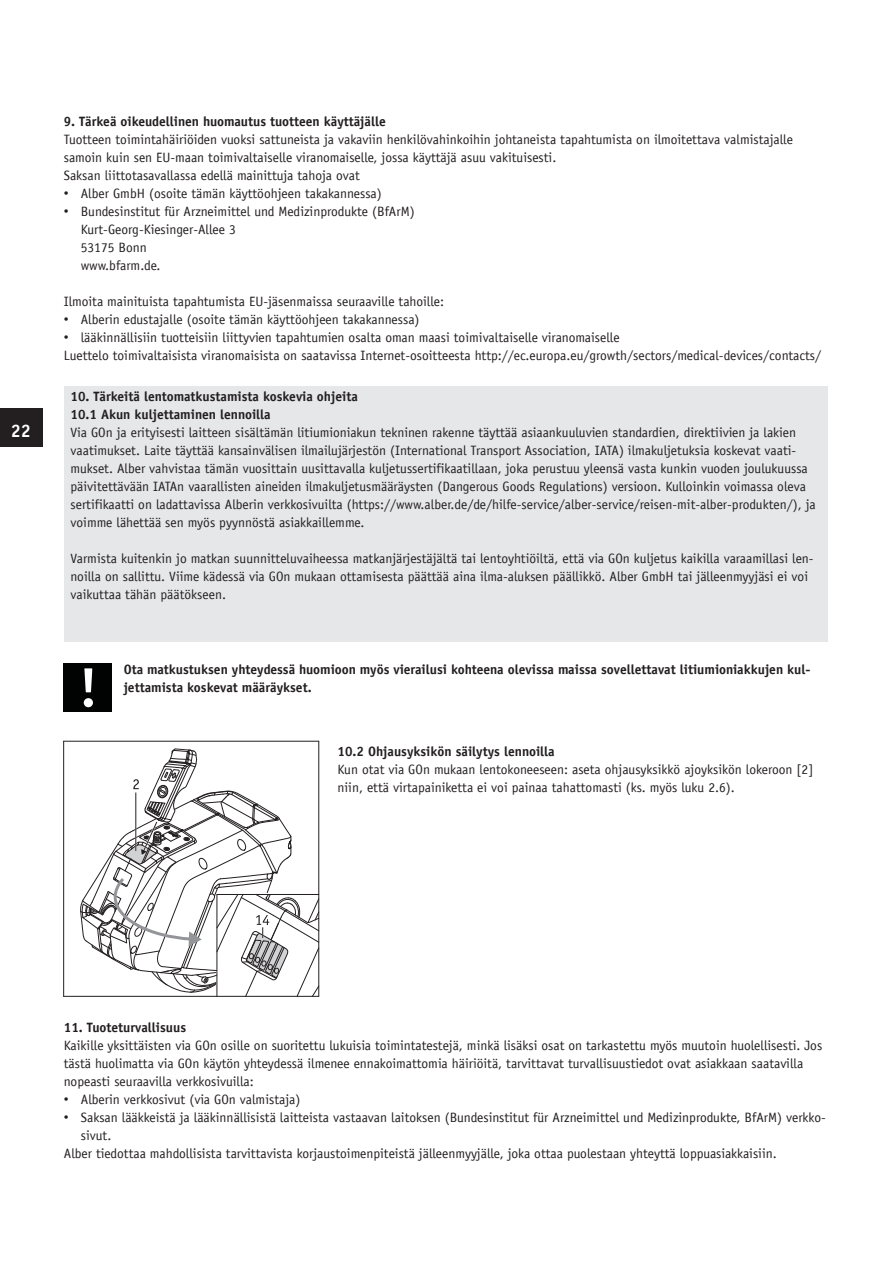
<style>
.page{position:relative;width:893px;height:1263px;background:#fff}
.page>*{position:absolute;margin:0;border:0;box-sizing:border-box;transform-origin:0 0}
.t1{font:700 18px "Officina Sans LT";color:#fff}
.t2{font:13.5px/18px "Officina Sans LT";color:#231f20}
.t3{font:700 13.5px/18px "Officina Sans LT";color:#231f20}
.s1{font-family:"Arial";font-size:13.8px}
</style>
<div class="page">
<div style="left:0;top:408px;width:43px;height:38px;background:#231f20"></div>
<hr style="left:63px;top:741px;width:1px;height:255px;background:#231f20">
<hr style="left:318px;top:741px;width:1px;height:255px;background:#231f20">
<hr style="left:64px;top:741px;width:255px;height:1px;background:#231f20">
<hr style="left:64px;top:996px;width:255px;height:1px;background:#231f20">
<svg style="left:80px;top:748px;width:239px;height:249px"></svg>
<div style="left:65px;top:386px;width:763px;height:255px;background:#e6e7e9"></div>
<div style="left:64px;top:664px;width:48px;height:48px;background:#010202"></div>
<svg style="left:84px;top:668px;width:9px;height:39px"></svg>
<h1 class="t1" style="left:11px;top:419px;width:22px">22</h1>
<p class="t3" style="left:64px;top:112px;width:323px">9. Tärkeä oikeudellinen huomautus tuotteen käyttäjälle</p>
<p class="t2" style="left:64px;top:130px;width:731px">Tuotteen toimintahäiriöiden vuoksi sattuneista ja vakaviin henkilövahinkoihin johtaneista tapahtumista on ilmoitettava valmistajalle samoin kuin sen EU-maan toimivaltaiselle viranomaiselle, jossa käyttäjä asuu vakituisesti.<br>Saksan liittotasavallassa edellä mainittuja tahoja ovat</p>
<p class="t2" style="left:64px;top:184px;width:320px"><span class="s1">•</span> Alber GmbH (osoite tämän käyttöohjeen takakannessa)</p>
<p class="t2" style="left:81px;top:202px;width:335px;text-indent:-17px"><span class="s1">•</span> Bundesinstitut für Arzneimittel und Medizinprodukte (BfArM)<br>Kurt-Georg-Kiesinger-Allee 3<br>53175 Bonn<br>www.bfarm.de.</p>
<p class="t2" style="left:64px;top:292px;width:382px">Ilmoita mainituista tapahtumista EU-jäsenmaissa seuraaville tahoille:</p>
<p class="t2" style="left:64px;top:310px;width:357px"><span class="s1">•</span> Alberin edustajalle (osoite tämän käyttöohjeen takakannessa)</p>
<p class="t2" style="left:64px;top:328px;width:759px"><span class="s1">•</span> lääkinnällisiin tuotteisiin liittyvien tapahtumien osalta oman maasi toimivaltaiselle viranomaiselle<br>Luettelo toimivaltaisista viranomaisista on saatavissa Internet-osoitteesta http://ec.europa.eu/growth/sectors/medical-devices/contacts/</p>
<p class="t3" style="left:71px;top:388px;width:289px">10. Tärkeitä lentomatkustamista koskevia ohjeita<br>10.1 Akun kuljettaminen lennoilla</p>
<p class="t2" style="left:71px;top:424px;width:747px">Via GOn ja erityisesti laitteen sisältämän litiumioniakun tekninen rakenne täyttää asiaankuuluvien standardien, direktiivien ja lakien vaatimukset. Laite täyttää kansainvälisen ilmailujärjestön (International Transport Association, IATA) ilmakuljetuksia koskevat vaati&shy;mukset. Alber vahvistaa tämän vuosittain uusittavalla kuljetussertifikaatillaan, joka perustuu yleensä vasta kunkin vuoden joulukuussa päivitettävään IATAn vaarallisten aineiden ilmakuljetusmääräysten (Dangerous Goods Regulations) versioon. Kulloinkin voimassa oleva sertifikaatti on ladattavissa Alberin verkkosivuilta (https://www.alber.de/de/hilfe-service/alber-service/reisen-mit-alber-produkten/), ja voimme lähettää sen myös pyynnöstä asiakkaillemme.</p>
<p class="t2" style="left:71px;top:550px;width:745px">Varmista kuitenkin jo matkan suunnitteluvaiheessa matkanjärjestäjältä tai lentoyhtiöiltä, että via GOn kuljetus kaikilla varaamillasi len&shy;noilla on sallittu. Viime kädessä via GOn mukaan ottamisesta päättää aina ilma-aluksen päällikkö. Alber GmbH tai jälleenmyyjäsi ei voi vaikuttaa tähän päätökseen.</p>
<p class="t3" style="left:124px;top:660px;width:688px">Ota matkustuksen yhteydessä huomioon myös vierailusi kohteena olevissa maissa sovellettavat litiumioniakkujen kul&shy;jettamista koskevat määräykset.</p>
<p class="t3" style="left:338px;top:742px;width:219px">10.2 Ohjausyksikön säilytys lennoilla</p>
<p class="t2" style="left:338px;top:760px;width:477px">Kun otat via GOn mukaan lentokoneeseen: aseta ohjausyksikkö ajoyksikön lokeroon [2] niin, että virtapainiketta ei voi painaa tahattomasti (ks. myös luku 2.6).</p>
<p class="t3" style="left:64px;top:1018px;width:124px">11. Tuoteturvallisuus</p>
<p class="t2" style="left:64px;top:1036px;width:760px">Kaikille yksittäisten via GOn osille on suoritettu lukuisia toimintatestejä, minkä lisäksi osat on tarkastettu myös muutoin huolellisesti. Jos tästä huolimatta via GOn käytön yhteydessä ilmenee ennakoimattomia häiriöitä, tarvittavat turvallisuustiedot ovat asiakkaan saatavilla nopeasti seuraavilla verkkosivuilla:</p>
<p class="t2" style="left:64px;top:1090px;width:238px"><span class="s1">•</span> Alberin verkkosivut (via GOn valmistaja)</p>
<p class="t2" style="left:64px;top:1108px;width:763px"><span class="s1">•</span> Saksan lääkkeistä ja lääkinnällisistä laitteista vastaavan laitoksen (Bundesinstitut für Arzneimittel und Medizinprodukte, BfArM) verkko-</p>
<p class="t2" style="left:81px;top:1126px;width:32px">sivut.</p>
<p class="t2" style="left:64px;top:1144px;width:714px">Alber tiedottaa mahdollisista tarvittavista korjaustoimenpiteistä jälleenmyyjälle, joka ottaa puolestaan yhteyttä loppuasiakkaisiin.</p>
</div>
